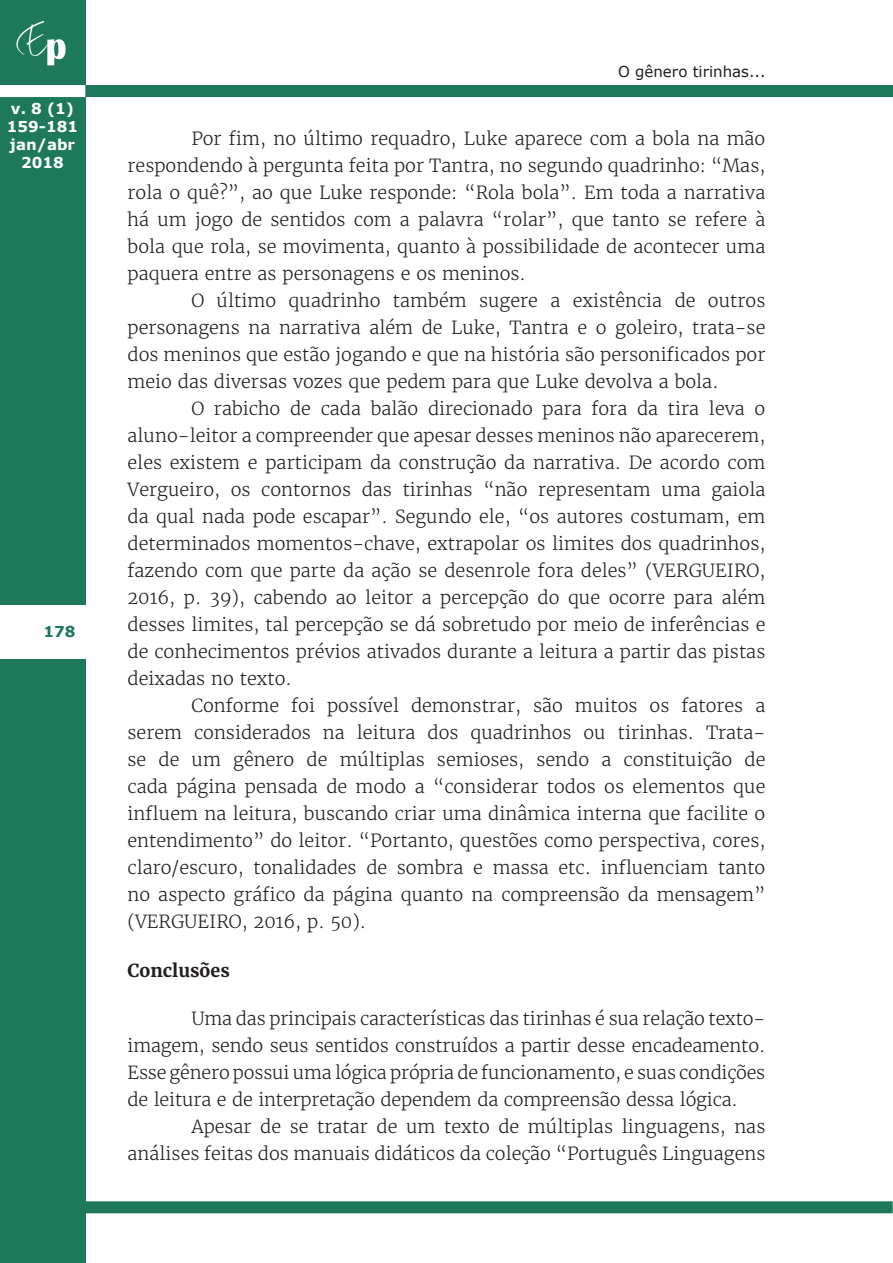
<style>
.page{position:relative;width:893px;height:1263px;background:#fff}
.page>*{position:absolute;margin:0;border:0;box-sizing:border-box;transform-origin:0 0}
.Corpo_do_artigo{font:300 18px/27px "Merriweather";color:#231f20;text-align:justify}
.Título_de_seção_prim{font:700 18px "Merriweather";color:#231f20}
.t1{font:700 15px/18px "Verdana";color:#fff;text-align:center}
.t2{font:15px "Verdana";color:#231f20}
.t3{font:700 15px "Verdana";color:#1e785a}
</style>
<div class="page">
<div style="left:0;top:0;width:85px;height:1263px;background:#1e785a"></div>
<img style="left:16px;top:21px;width:50px;height:45px">
<div style="left:85px;top:85px;width:808px;height:12px;background:#1e785a"></div>
<div style="left:0;top:85px;width:85px;height:12px;background:#fff"></div>
<div style="left:0;top:605px;width:85px;height:53px;background:#fff"></div>
<div style="left:84px;top:1201px;width:809px;height:12px;background:#1e785a"></div>
<p class="t1" style="left:7px;top:100px;width:73px">v. 8 (1)<br>159-181 jan/abr<br>2018</p>
<p class="t3" style="left:44px;top:621px;width:33px">178</p>
<p class="t2" style="left:618px;top:61px;width:149px">O gênero tirinhas...</p>
<p class="Corpo_do_artigo" style="left:128px;top:125px;width:639px;text-indent:64px">Por fim, no último requadro, Luke aparece com a bola na mão respondendo à pergunta feita por Tantra, no segundo quadrinho: “Mas, rola o quê?”, ao que Luke responde: “Rola bola”. Em toda a narrativa há um jogo de sentidos com a palavra “rolar”, que tanto se refere à bola que rola, se movimenta, quanto à possibilidade de acontecer uma paquera entre as personagens e os meninos.</p>
<p class="Corpo_do_artigo" style="left:128px;top:287px;width:639px;text-indent:64px">O último quadrinho também sugere a existência de outros personagens na narrativa além de Luke, Tantra e o goleiro, trata-se dos meninos que estão jogando e que na história são personificados por meio das diversas vozes que pedem para que Luke devolva a bola.</p>
<p class="Corpo_do_artigo" style="left:128px;top:395px;width:639px;text-indent:64px">O rabicho de cada balão direcionado para fora da tira leva o aluno-leitor a compreender que apesar desses meninos não aparecerem, eles existem e participam da construção da narrativa. De acordo com Vergueiro, os contornos das tirinhas “não representam uma gaiola da qual nada pode escapar”. Segundo ele, “os autores costumam, em determinados momentos-chave, extrapolar os limites dos quadrinhos, fazendo com que parte da ação se desenrole fora deles” (VERGUEIRO, 2016, p. 39), cabendo ao leitor a percepção do que ocorre para além desses limites, tal percepção se dá sobretudo por meio de inferências e de conhecimentos prévios ativados durante a leitura a partir das pistas deixadas no texto.</p>
<p class="Corpo_do_artigo" style="left:128px;top:692px;width:639px;text-indent:64px">Conforme foi possível demonstrar, são muitos os fatores a serem considerados na leitura dos quadrinhos ou tirinhas. Trata&shy;se de um gênero de múltiplas semioses, sendo a constituição de cada página pensada de modo a “considerar todos os elementos que influem na leitura, buscando criar uma dinâmica interna que facilite o entendimento” do leitor. “Portanto, questões como perspectiva, cores, claro/escuro, tonalidades de sombra e massa etc. influenciam tanto no aspecto gráfico da página quanto na compreensão da mensagem” (VERGUEIRO, 2016, p. 50).</p>
<p class="Título_de_seção_prim" style="left:128px;top:959px;width:104px">Conclusões</p>
<p class="Corpo_do_artigo" style="left:128px;top:1005px;width:639px;text-indent:64px">Uma das principais características das tirinhas é sua relação texto&shy;imagem, sendo seus sentidos construídos a partir desse encadeamento.<br>Esse gênero possui uma lógica própria de funcionamento, e suas condições de leitura e de interpretação dependem da compreensão dessa lógica.</p>
<p class="Corpo_do_artigo" style="left:128px;top:1113px;width:639px;text-align:right">Apesar de se tratar de um texto de múltiplas linguagens, nas análises feitas dos manuais didáticos da coleção “Português Linguagens</p>
</div>
